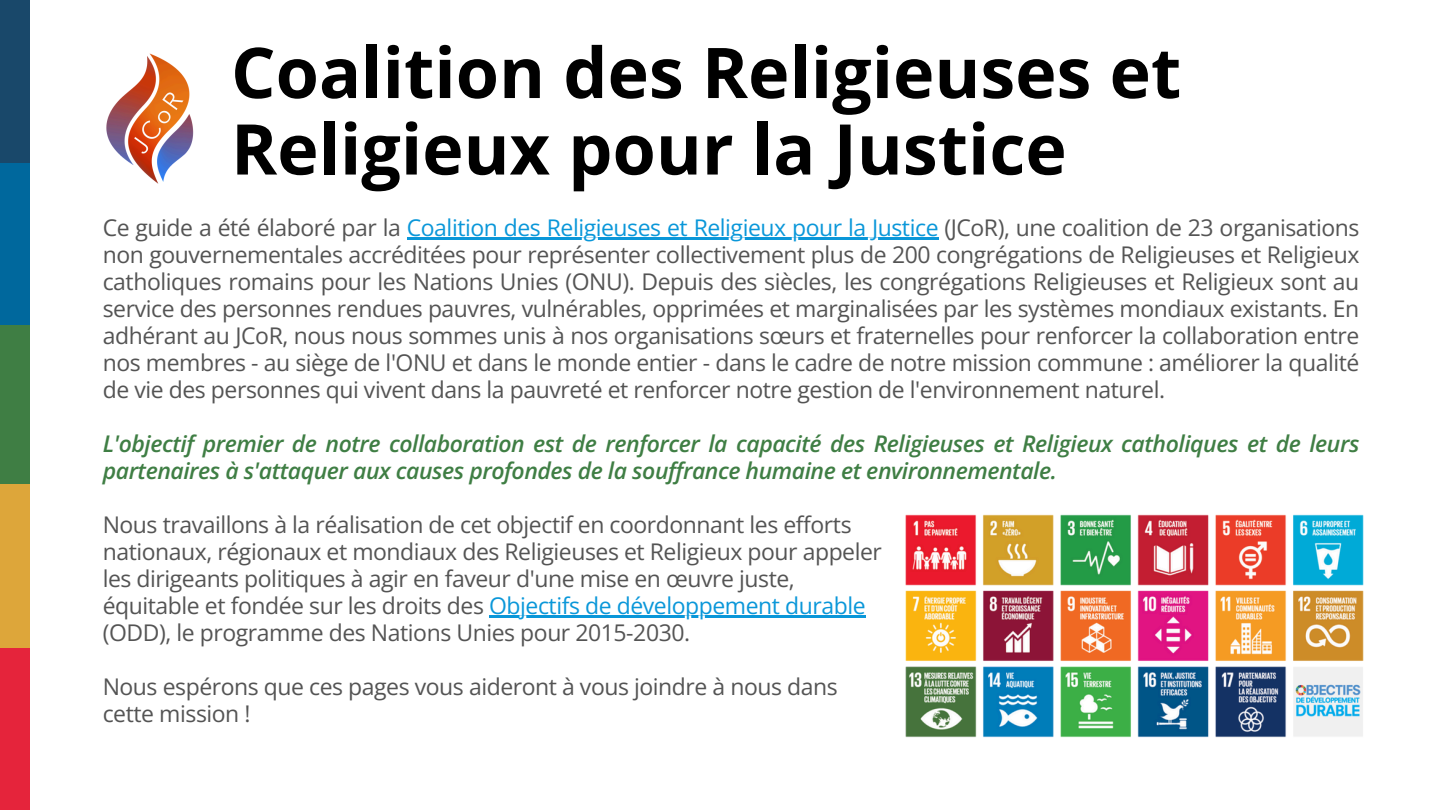
<style>
.page{position:relative;width:1440px;height:810px;background:#fff}
.page>*{position:absolute;margin:0;border:0;box-sizing:border-box;transform-origin:0 0}
.t1{font:700 70px/76.5px "Open Sans";color:#000}
.t2{font:23px/27px "Open Sans";letter-spacing:-.02em;color:#545454;text-align:justify}
.t3{font:italic 600 23px "Open Sans";letter-spacing:-.02em;color:#3f7e44}
.s1{color:#0a97d9}
</style>
<div class="page">
<img style="left:106px;top:53px;width:88px;height:131px">
<hr style="left:407px;top:238px;width:531px;height:2px;background:#0a97d9">
<hr style="left:489px;top:616px;width:376px;height:2px;background:#0a97d9">
<div style="left:0;top:0;width:29px;height:164px;background:#19486a"></div>
<div style="left:0;top:163px;width:29px;height:163px;background:#00689d"></div>
<div style="left:0;top:326px;width:29px;height:163px;background:#3f7e44"></div>
<div style="left:0;top:484px;width:29px;height:168px;background:#dda63a"></div>
<div style="left:0;top:648px;width:29px;height:162px;background:#e5243b"></div>
<img style="left:905px;top:514px;width:459px;height:224px">
<h1 class="t1" style="left:231px;top:33px;width:952px">Coalition des Religieuses et<br>Religieux pour la Justice</h1>
<p class="t2" style="left:103px;top:214px;width:1258px">Ce guide a été élaboré par la <span class="s1">Coalition des Religieuses et Religieux pour la Justice</span> (JCoR), une coalition de 23 organisations</p>
<h2 class="t2" style="left:103px;top:241px;width:1258px">non gouvernementales accréditées pour représenter collectivement plus de 200 congrégations de Religieuses et Religieux catholiques romains pour les Nations Unies (ONU). Depuis des siècles, les congrégations Religieuses et Religieux sont au service des personnes rendues pauvres, vulnérables, opprimées et marginalisées par les systèmes mondiaux existants. En adhérant au JCoR, nous nous sommes unis à nos organisations sœurs et fraternelles pour renforcer la collaboration entre nos membres - au siège de l'ONU et dans le monde entier - dans le cadre de notre mission commune : améliorer la qualité de vie des personnes qui vivent dans la pauvreté et renforcer notre gestion de l'environnement naturel.</h2>
<h2 class="t3" style="left:103px;top:428px;width:1258px">L'objectif premier de notre collaboration est de renforcer la capacité des Religieuses et Religieux catholiques et de leurs</h2>
<p class="t3" style="left:103px;top:455px;width:956px">partenaires à s'attaquer aux causes profondes de la souffrance humaine et environnementale.</p>
<p class="t2" style="left:103px;top:511px;width:750px">Nous travaillons à la réalisation de cet objectif en coordonnant les efforts</p>
<p class="t2" style="left:103px;top:538px;width:781px">nationaux, régionaux et mondiaux des Religieuses et Religieux pour appeler</p>
<p class="t2" style="left:103px;top:565px;width:694px">les dirigeants politiques à agir en faveur d'une mise en œuvre juste,</p>
<p class="t2" style="left:103px;top:592px;width:764px">équitable et fondée sur les droits des <span class="s1">Objectifs de développement durable</span></p>
<p class="t2" style="left:103px;top:619px;width:589px">(ODD), le programme des Nations Unies pour 2015-2030.</p>
<p class="t2" style="left:103px;top:673px;width:737px">Nous espérons que ces pages vous aideront à vous joindre à nous dans</p>
<p class="t2" style="left:103px;top:700px;width:149px">cette mission !</p>
</div>
